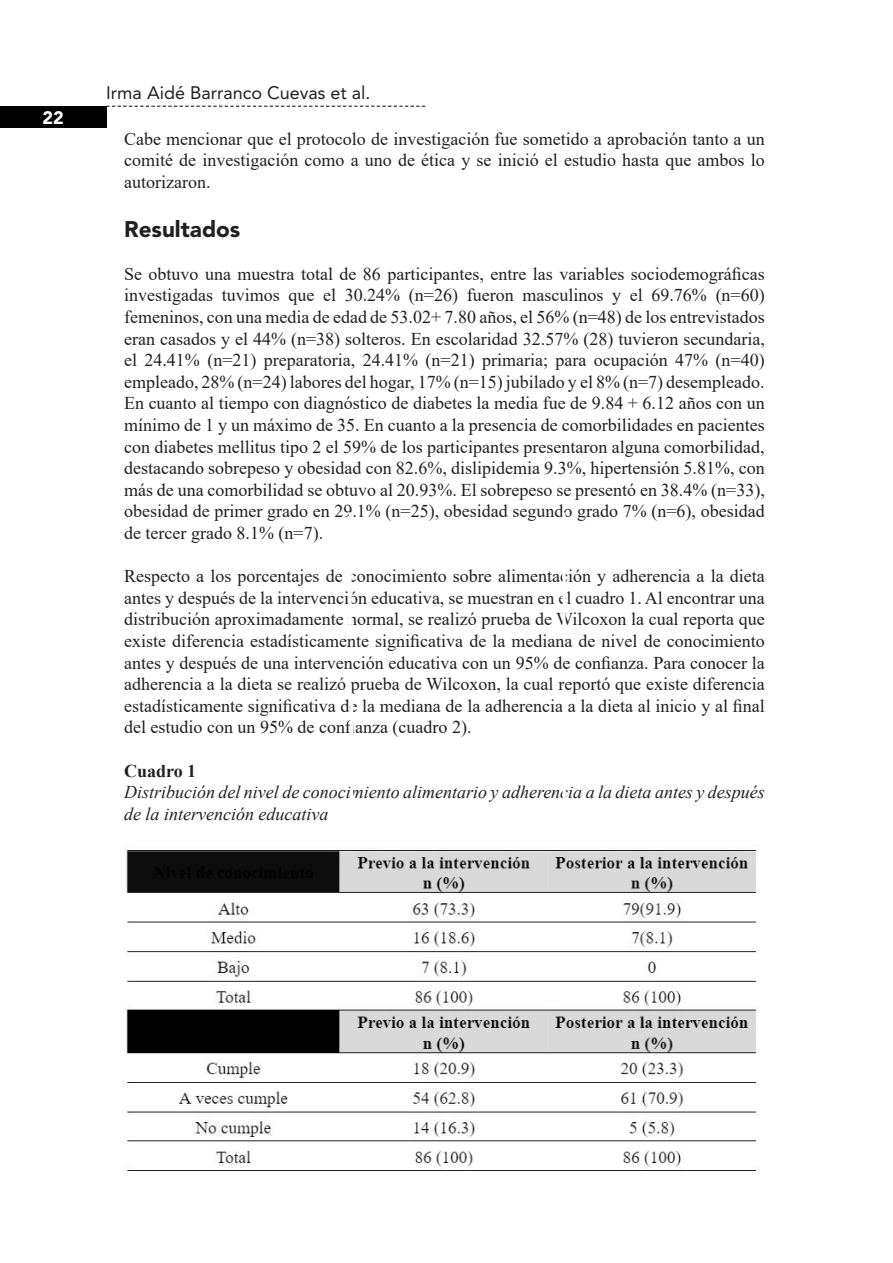
<style>
.page{position:relative;width:893px;height:1263px;background:#fff}
.page>*{position:absolute;margin:0;border:0;box-sizing:border-box;transform-origin:0 0}
.t1{font:900 22.5px "Avenir LT Std";color:#231f20}
.t2{font:18px/21.6px "Times New Roman";color:#231f20;text-align:justify}
.t3{font:italic 18px/21.6px "Times New Roman";color:#231f20}
.t4{font:18px "Avenir LT Std";color:#231f20}
.t5{font:700 18px "Times New Roman";color:#231f20}
.t6{font:900 18px "Avenir LT Std";color:#fff}
</style>
<div class="page">
<div style="left:0;top:107px;width:106px;height:21px;background:#000"></div>
<svg style="left:106px;top:106px;width:319px;height:1px"></svg>
<img style="left:126px;top:847px;width:630px;height:324px">
<p class="t6" style="left:42px;top:107px;width:23px">22</p>
<p class="t4" style="left:106px;top:82px;width:266px">Irma Aidé Barranco Cuevas et al.</p>
<p class="t2" style="left:124px;top:127px;width:642px">Cabe mencionar que el protocolo de investigación fue sometido a aprobación tanto a un comité de investigación como a uno de ética y se inició el estudio hasta que ambos lo autorizaron.</p>
<p class="t1" style="left:124px;top:215px;width:118px">Resultados</p>
<p class="t2" style="left:124px;top:262px;width:642px">Se obtuvo una muestra total de 86 participantes, entre las variables sociodemográficas investigadas tuvimos que el 30.24% (n=26) fueron masculinos y el 69.76% (n=60) femeninos, con una media de edad de 53.02+ 7.80 años, el 56% (n=48) de los entrevistados eran casados y el 44% (n=38) solteros. En escolaridad 32.57% (28) tuvieron secundaria, el 24.41% (n=21) preparatoria, 24.41% (n=21) primaria; para ocupación 47% (n=40) empleado, 28% (n=24) labores del hogar, 17% (n=15) jubilado y el 8% (n=7) desempleado.<br>En cuanto al tiempo con diagnóstico de diabetes la media fue de 9.84 + 6.12 años con un mínimo de 1 y un máximo de 35. En cuanto a la presencia de comorbilidades en pacientes con diabetes mellitus tipo 2 el 59% de los participantes presentaron alguna comorbilidad, destacando sobrepeso y obesidad con 82.6%, dislipidemia 9.3%, hipertensión 5.81%, con más de una comorbilidad se obtuvo al 20.93%. El sobrepeso se presentó en 38.4% (n=33), obesidad de primer grado en 29.1% (n=25), obesidad segundo grado 7% (n=6), obesidad de tercer grado 8.1% (n=7).</p>
<p class="t2" style="left:124px;top:565px;width:642px">Respecto a los porcentajes de conocimiento sobre alimentación y adherencia a la dieta antes y después de la intervención educativa, se muestran en el cuadro 1. Al encontrar una distribución aproximadamente normal, se realizó prueba de Wilcoxon la cual reporta que existe diferencia estadísticamente significativa de la mediana de nivel de conocimiento antes y después de una intervención educativa con un 95% de confianza. Para conocer la adherencia a la dieta se realizó prueba de Wilcoxon, la cual reportó que existe diferencia estadísticamente significativa de la mediana de la adherencia a la dieta al inicio y al final del estudio con un 95% de confianza (cuadro 2).</p>
<p class="t5" style="left:124px;top:757px;width:74px">Cuadro 1</p>
<p class="t3" style="left:124px;top:781px;width:642px">Distribución del nivel de conocimiento alimentario y adherencia a la dieta antes y después de la intervención educativa</p>
</div>
